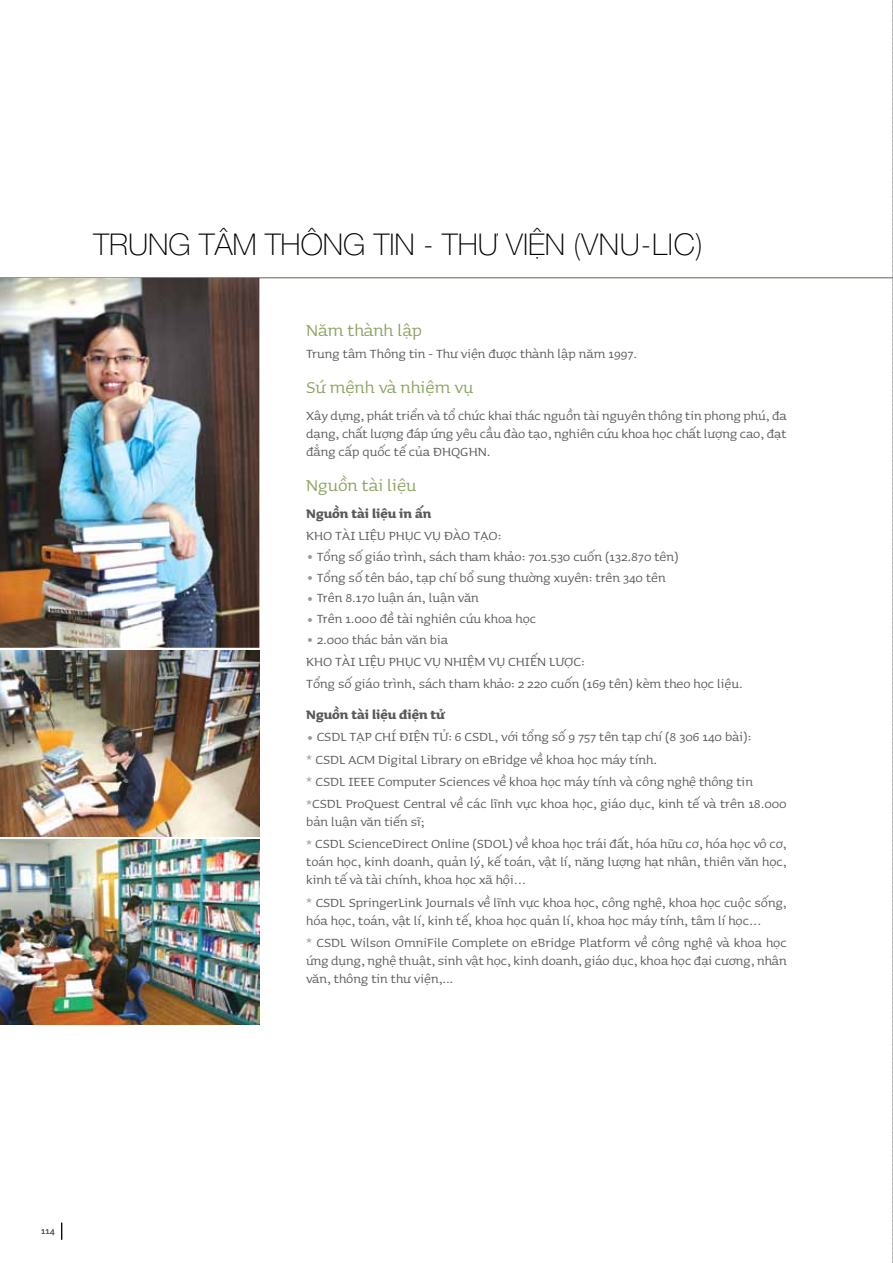
<style>
.page{position:relative;width:893px;height:1263px;background:#fff}
.page>*{position:absolute;margin:0;border:0;box-sizing:border-box;transform-origin:0 0}
.t1{font:30px "Oxydesign HE35 Thin";color:#000}
.t2{font:21px "Oxydesign SR";color:#8aa35e}
.t3{font:15.75px/18px "Oxydesign SR";color:#58595b}
.t4{font:15.75px "Oxydesign SR Bold";color:#58595b}
.t5{font:12px "Oxydesign SR";color:#58595b}
</style>
<div class="page">
<svg style="left:892px;top:0;width:1px;height:1263px"></svg>
<svg style="left:61px;top:1222px;width:1px;height:18px"></svg>
<hr style="left:0;top:277px;width:893px;height:1px;background:#767662">
<img style="left:0;top:278px;width:259px;height:370px">
<img style="left:0;top:651px;width:259px;height:185px">
<img style="left:0;top:839px;width:259px;height:185px">
<h1 class="t1" style="left:94px;top:224px;width:611px">TRUNG TÂM THÔNG TIN - THƯ VIỆN (VNU-LIC)</h1>
<h2 class="t2" style="left:306px;top:318px;width:117px">Năm thành lập</h2>
<p class="t3" style="left:306px;top:344px;width:332px">Trung tâm Thông tin - Thư viện được thành lập năm 1997.</p>
<h2 class="t2" style="left:306px;top:375px;width:169px">Sứ mệnh và nhiệm vụ</h2>
<p class="t3" style="left:306px;top:406px;width:482px;text-align:justify">Xây dựng, phát triển và tổ chức khai thác nguồn tài nguyên thông tin phong phú, đa dạng, chất lượng đáp ứng yêu cầu đào tạo, nghiên cứu khoa học chất lượng cao, đạt đẳng cấp quốc tế của ĐHQGHN.</p>
<h2 class="t2" style="left:306px;top:473px;width:112px">Nguồn tài liệu</h2>
<p class="t4" style="left:306px;top:503px;width:127px">Nguồn tài liệu in ấn</p>
<p class="t3" style="left:306px;top:526px;width:197px">Kho tài liệu phục vụ đào tạo:</p>
<p class="t3" style="left:306px;top:547px;width:374px"><sub>•</sub> Tổng số giáo trình, sách tham khảo: 701.530 cuốn (132.870 tên)</p>
<p class="t3" style="left:306px;top:568px;width:361px"><sub>•</sub> Tổng số tên báo, tạp chí bổ sung thường xuyên: trên 340 tên</p>
<p class="t3" style="left:306px;top:589px;width:174px"><sub>•</sub> Trên 8.170 luận án, luận văn</p>
<p class="t3" style="left:306px;top:609px;width:231px"><sub>•</sub> Trên 1.000 đề tài nghiên cứu khoa học</p>
<p class="t3" style="left:306px;top:628px;width:438px;line-height:22.2px"><sub>•</sub> 2.000 thác bản văn bia<br>Kho tài liệu phục vụ Nhiệm vụ chiến lược:<br>Tổng số giáo trình, sách tham khảo: 2 220 cuốn (169 tên) kèm theo học liệu.</p>
<p class="t4" style="left:306px;top:704px;width:140px">Nguồn tài liệu điện tử</p>
<p class="t3" style="left:306px;top:726px;width:482px;line-height:22.2px"><sub>•</sub> CSDL tạp chí điện tử: 6 CSDL, với tổng số 9 757 tên tạp chí (8 306 140 bài):<br><sub>*</sub> CSDL ACM Digital Library on eBridge về khoa học máy tính.<br><sub>*</sub> CSDL IEEE Computer Sciences về khoa học máy tính và công nghệ thông tin <sub>*</sub>CSDL ProQuest Central về các lĩnh vực khoa học, giáo dục, kinh tế và trên 18.000</p>
<p class="t3" style="left:306px;top:810px;width:482px;line-height:22.2px">bản luận văn tiến sĩ;<br><sub>*</sub> CSDL ScienceDirect Online (SDOL) về khoa học trái đất, hóa hữu cơ, hóa học vô cơ,</p>
<p class="t3" style="left:306px;top:853px;width:482px">toán học, kinh doanh, quản lý, kế toán, vật lí, năng lượng hạt nhân, thiên văn học, kinh tế và tài chính, khoa học xã hội…</p>
<p class="t3" style="left:306px;top:893px;width:482px"><sub>*</sub> CSDL SpringerLink Journals về lĩnh vực khoa học, công nghệ, khoa học cuộc sống, hóa học, toán, vật lí, kinh tế, khoa học quản lí, khoa học máy tính, tâm lí học…</p>
<p class="t3" style="left:306px;top:933px;width:482px;text-align:justify"><sub>*</sub> CSDL Wilson OmniFile Complete on eBridge Platform về công nghệ và khoa học ứng dụng, nghệ thuật, sinh vật học, kinh doanh, giáo dục, khoa học đại cương, nhân văn, thông tin thư viện,...</p>
<p class="t5" style="left:41px;top:1224px;width:15px">114</p>
</div>
